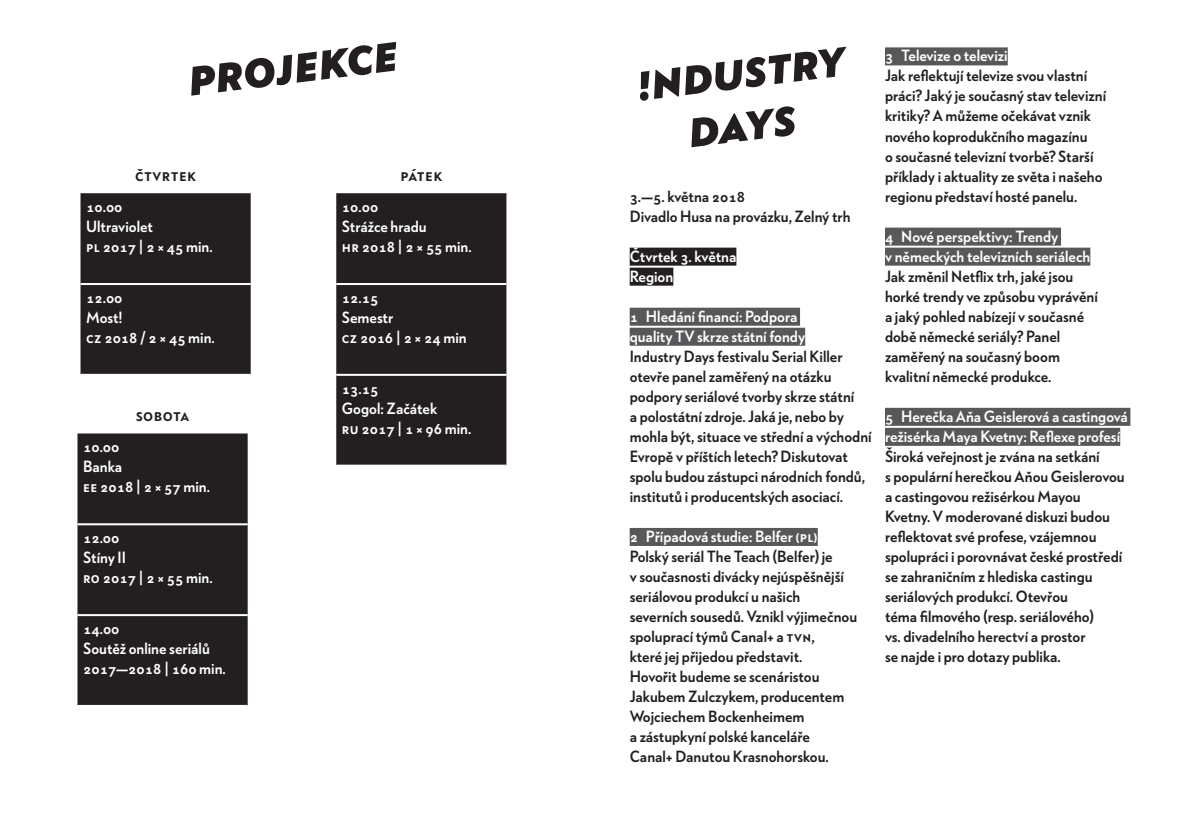
<style>
.page{position:relative;width:1180px;height:840px;background:#fff}
.page>*{position:absolute;margin:0;border:0;box-sizing:border-box;transform-origin:0 0}
.t1{font:italic 700 56.2px/52.6px "Serial Killer";color:#231f20;text-align:center}
.t2{font:500 18px "Bauer Grotesk Pro";letter-spacing:.1em;color:#231f20}
.t3{font:500 16px/20px "Bauer Grotesk Pro";color:#231f20}
.t4{font:500 16px/20px "Bauer Grotesk Pro";color:#fff}
</style>
<div class="page">
<div style="left:629px;top:247px;width:107px;height:18px;background:#231f20"></div>
<div style="left:629px;top:267px;width:44px;height:18px;background:#231f20"></div>
<div style="left:629px;top:307px;width:171px;height:18px;background:#57585a"></div>
<div style="left:629px;top:327px;width:176px;height:18px;background:#57585a"></div>
<div style="left:629px;top:527px;width:188px;height:18px;background:#57585a"></div>
<div style="left:884px;top:47px;width:123px;height:18px;background:#57585a"></div>
<div style="left:884px;top:227px;width:176px;height:18px;background:#57585a"></div>
<div style="left:884px;top:247px;width:206px;height:18px;background:#57585a"></div>
<div style="left:884px;top:407px;width:246px;height:18px;background:#57585a"></div>
<div style="left:884px;top:427px;width:235px;height:18px;background:#57585a"></div>
<div style="left:80px;top:193px;width:171px;height:180px;background:#231f20"></div>
<hr style="left:80px;top:283px;width:171px;height:2px;background:#fff">
<div style="left:336px;top:193px;width:170px;height:271px;background:#231f20"></div>
<hr style="left:336px;top:283px;width:170px;height:2px;background:#fff">
<hr style="left:336px;top:373px;width:170px;height:2px;background:#fff">
<div style="left:77px;top:433px;width:171px;height:271px;background:#231f20"></div>
<hr style="left:77px;top:523px;width:171px;height:2px;background:#fff">
<hr style="left:77px;top:613px;width:171px;height:2px;background:#fff">
<h1 class="t1" style="left:183px;top:47px;width:213px;rotate:-7deg">projekce</h1>
<p class="t2" style="left:135px;top:161px;width:62px">čtvrtek</p>
<p class="t4" style="left:86px;top:195px;width:128px">10.00<br>Ultraviolet<br>PL 2017 | 2 × 45 min.</p>
<p class="t4" style="left:86px;top:286px;width:130px">12.00<br>Most!<br>CZ 2018 / 2 × 45 min.</p>
<p class="t2" style="left:136px;top:401px;width:55px">sobota</p>
<p class="t4" style="left:83px;top:435px;width:128px">10.00<br>Banka<br>EE 2018 | 2 × 57 min.</p>
<p class="t4" style="left:83px;top:526px;width:131px">12.00<br>Stíny II<br>RO 2017 | 2 × 55 min.</p>
<p class="t4" style="left:83px;top:616px;width:144px">14.00<br>Soutěž online seriálů<br>2017—2018 | 160 min.</p>
<p class="t2" style="left:400px;top:161px;width:43px">pátek</p>
<p class="t4" style="left:342px;top:195px;width:131px">10.00<br>Strážce hradu<br>HR 2018 | 2 × 55 min.</p>
<p class="t4" style="left:342px;top:286px;width:126px">12.15<br>Semestr<br>CZ 2016 | 2 × 24 min</p>
<p class="t4" style="left:342px;top:376px;width:131px">13.15<br>Gogol: Začátek<br>RU 2017 | 1 × 96 min.</p>
<h1 class="t1" style="left:632px;top:53px;width:212px;rotate:-7deg">industry days</h1>
<p class="t3" style="left:629px;top:185px;width:222px">3.—5. května 2018<br>Divadlo Husa na provázku, Zelný trh</p>
<p class="t4" style="left:629px;top:245px;width:108px">Čtvrtek 3. května<br>Region</p>
<p class="t4" style="left:629px;top:305px;width:177px">1 Hledání financí: Podpora quality TV skrze státní fondy</p>
<p class="t3" style="left:629px;top:345px;width:243px">Industry Days festivalu Serial Killer otevře panel zaměřený na otázku podpory seriálové tvorby skrze státní<br>a polostátní zdroje. Jaká je, nebo by mohla být, situace ve střední a východní Evropě v příštích letech? Diskutovat spolu budou zástupci národních fondů, institutů i producentských asociací.</p>
<p class="t4" style="left:629px;top:525px;width:189px">2 Případová studie: Belfer (PL)</p>
<p class="t3" style="left:629px;top:545px;width:229px">Polský seriál The Teach (Belfer) je<br>v současnosti divácky nejúspěšnější seriálovou produkcí u našich severních sousedů. Vznikl výjimečnou spoluprací týmů Canal+ a TVN,<br>které jej přijedou představit.<br>Hovořit budeme se scenáristou<br>Jakubem Zulczykem, producentem<br>Wojciechem Bockenheimem<br>a zástupkyní polské kanceláře<br>Canal+ Danutou Krasnohorskou.</p>
<p class="t4" style="left:884px;top:45px;width:124px">3 Televize o televizi</p>
<p class="t3" style="left:884px;top:65px;width:223px">Jak reflektují televize svou vlastní práci? Jaký je současný stav televizní kritiky? A můžeme očekávat vznik nového koprodukčního magazínu<br>o současné televizní tvorbě? Starší příklady i aktuality ze světa i našeho regionu představí hosté panelu.</p>
<p class="t4" style="left:884px;top:225px;width:207px">4 Nové perspektivy: Trendy<br>v německých televizních seriálech</p>
<p class="t3" style="left:884px;top:265px;width:214px">Jak změnil Netflix trh, jaké jsou horké trendy ve způsobu vyprávění a jaký pohled nabízejí v současné době německé seriály? Panel zaměřený na současný boom kvalitní německé produkce.</p>
<p class="t4" style="left:884px;top:405px;width:244px">5 Herečka Aňa Geislerová a castingová režisérka Maya Kvetny: Reflexe profesí</p>
<p class="t3" style="left:884px;top:445px;width:241px">Široká veřejnost je zvána na setkání<br>s populární herečkou Aňou Geislerovou a castingovou režisérkou Mayou Kvetny. V moderované diskuzi budou reflektovat své profese, vzájemnou spolupráci i porovnávat české prostředí se zahraničním z hlediska castingu seriálových produkcí. Otevřou<br>téma filmového (resp. seriálového)<br>vs. divadelního herectví a prostor<br>se najde i pro dotazy publika.</p>
</div>
